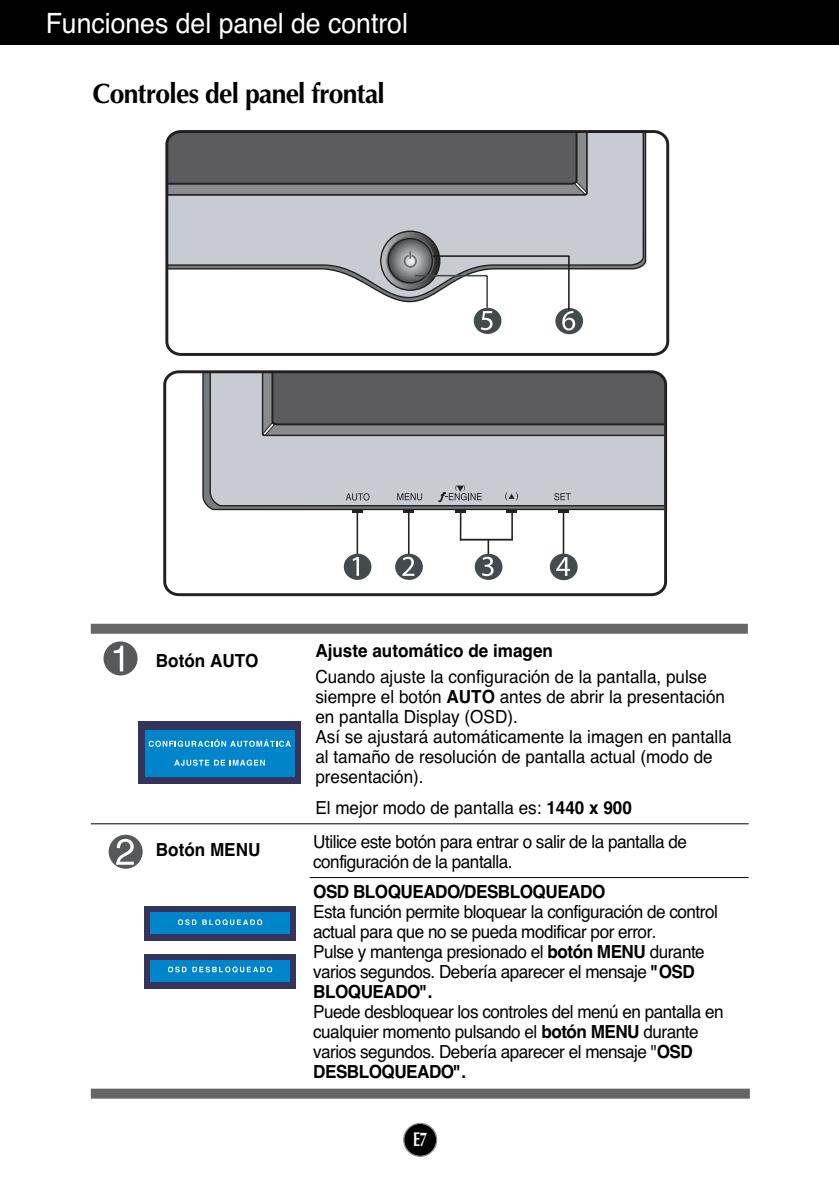
<style>
.page{position:relative;width:839px;height:1189px;background:#fff}
.page>*{position:absolute;margin:0;border:0;box-sizing:border-box;transform-origin:0 0}
.t1{font:28px "Helvetica";color:#fff;scale:.95 1}
.t2{font:700 28px "Optima";letter-spacing:-.03em;color:#000;scale:.95 1}
.t3{font:700 20px "Optima";color:#fff;scale:.7 1}
.t4{font:18px/20px "Helvetica";letter-spacing:-.03em;color:#000;scale:.95 1}
.t5{font:18px/20px "Helvetica";color:#000;scale:.95 1}
.t6{font:700 18px "Helvetica";color:#000;scale:.95 1}
.t7{font:700 18px "Helvetica";letter-spacing:-.03em;color:#000;scale:.95 1}
.s1{font-weight:700}
</style>
<div class="page">
<div style="left:404px;top:1124px;width:32px;height:32px;background:#000;border-radius:50%"></div>
<div style="left:403px;top:1123px;width:34px;height:34px;border:1px solid #808080;border-radius:50%"></div>
<div style="left:138px;top:721px;width:163px;height:63px;background:#34345c"></div>
<div style="left:145px;top:729px;width:149px;height:47px;background:#0084ca"></div>
<svg style="left:149px;top:739px;width:142px;height:8px"></svg>
<svg style="left:174px;top:759px;width:91px;height:7px"></svg>
<div style="left:0;top:0;width:839px;height:45px;background:#000"></div>
<div style="left:109px;top:834px;width:34px;height:34px;background:#57585a;border-radius:50%"></div>
<svg style="left:116px;top:839px;width:18px;height:25px"></svg>
<hr style="left:310px;top:877px;width:438px;height:1px;background:#000">
<div style="left:144px;top:906px;width:152px;height:35px;background:#34345c"></div>
<div style="left:151px;top:912px;width:139px;height:22px;background:#0084ca"></div>
<svg style="left:178px;top:919px;width:18px;height:6px"></svg>
<svg style="left:202px;top:919px;width:60px;height:6px"></svg>
<div style="left:144px;top:953px;width:152px;height:35px;background:#34345c"></div>
<div style="left:151px;top:960px;width:139px;height:21px;background:#0084ca"></div>
<svg style="left:168px;top:966px;width:104px;height:6px"></svg>
<hr style="left:91px;top:823px;width:657px;height:1px;background:#000">
<div style="left:103px;top:641px;width:34px;height:34px;background:#57585a;border-radius:50%"></div>
<svg style="left:114px;top:645px;width:9px;height:26px"></svg>
<div style="left:91px;top:624px;width:657px;height:10px;background:#666"></div>
<div style="left:91px;top:1088px;width:659px;height:10px;background:#666"></div>
<svg style="left:202px;top:374px;width:461px;height:218px"></svg>
<svg style="left:209px;top:374px;width:454px;height:166px"></svg>
<svg style="left:262px;top:374px;width:401px;height:62px;background:#606063"></svg>
<svg style="left:352px;top:510px;width:10px;height:2px"></svg>
<svg style="left:404px;top:510px;width:10px;height:2px"></svg>
<svg style="left:506px;top:510px;width:11px;height:2px"></svg>
<svg style="left:558px;top:510px;width:10px;height:2px"></svg>
<svg style="left:397px;top:493px;width:25px;height:7px"></svg>
<div style="left:163px;top:370px;width:504px;height:226px;border:3px solid #231f20;border-radius:14px"></div>
<svg style="left:169px;top:134px;width:478px;height:218px"></svg>
<svg style="left:169px;top:134px;width:476px;height:165px"></svg>
<svg style="left:169px;top:134px;width:418px;height:61px;background:#606063"></svg>
<svg style="left:381px;top:231px;width:59px;height:59px;background:#7d7e81"></svg>
<div style="left:165px;top:130px;width:504px;height:226px;border:3px solid #231f20;border-radius:14px"></div>
<hr style="left:460px;top:539px;width:53px;height:1px;background:#231f20">
<hr style="left:356px;top:510px;width:2px;height:45px;background:#231f20">
<hr style="left:408px;top:513px;width:1px;height:41px;background:#231f20">
<svg style="left:455px;top:510px;width:11px;height:30px"></svg>
<hr style="left:511px;top:512px;width:2px;height:28px;background:#231f20">
<hr style="left:562px;top:512px;width:2px;height:47px;background:#231f20">
<div style="left:344px;top:554px;width:27px;height:26px;background:#434b4c;border-radius:50%"></div>
<div style="left:395px;top:554px;width:28px;height:26px;background:#434b4c;border-radius:50%"></div>
<svg style="left:353px;top:557px;width:6px;height:19px"></svg>
<svg style="left:402px;top:557px;width:12px;height:19px"></svg>
<div style="left:475px;top:554px;width:27px;height:26px;background:#434b4c;border-radius:50%"></div>
<svg style="left:482px;top:540px;width:11px;height:36px"></svg>
<div style="left:550px;top:553px;width:27px;height:27px;background:#434b4c;border-radius:50%"></div>
<svg style="left:556px;top:557px;width:14px;height:19px"></svg>
<div style="left:474px;top:308px;width:27px;height:26px;background:#434b4c;border-radius:50%"></div>
<svg style="left:481px;top:311px;width:11px;height:19px"></svg>
<div style="left:555px;top:308px;width:28px;height:26px;background:#434b4c;border-radius:50%"></div>
<svg style="left:562px;top:311px;width:13px;height:19px"></svg>
<hr style="left:568px;top:256px;width:1px;height:54px;background:#231f20">
<hr style="left:432px;top:255px;width:137px;height:2px;background:#231f20">
<hr style="left:415px;top:275px;width:72px;height:1px;background:#434b4c">
<hr style="left:486px;top:276px;width:2px;height:32px;background:#434b4c">
<svg style="left:346px;top:493px;width:23px;height:7px"></svg>
<svg style="left:554px;top:493px;width:16px;height:7px"></svg>
<svg style="left:438px;top:485px;width:44px;height:17px"></svg>
<svg style="left:505px;top:492px;width:13px;height:8px"></svg>
<h1 class="t1" style="left:46px;top:13px;width:383px">Funciones del panel de control</h1>
<h1 class="t2" style="left:93px;top:81px;width:309px">Controles del panel frontal</h1>
<p class="t6" style="left:156px;top:654px;width:109px">Botón AUTO</p>
<p class="t6" style="left:156px;top:843px;width:111px">Botón MENU</p>
<p class="t6" style="left:315px;top:644px;width:252px">Ajuste automático de imagen</p>
<p class="t5" style="left:315px;top:668px;width:440px">Cuando ajuste la configuración de la pantalla, pulse siempre el botón <span class="s1">AUTO</span> antes de abrir la presentación en pantalla Display (OSD).<br>Así se ajustará automáticamente la imagen en pantalla al tamaño de resolución de pantalla actual (modo de presentación).</p>
<p class="t5" style="left:315px;top:800px;width:335px">El mejor modo de pantalla es: <span class="s1">1440 x 900</span></p>
<p class="t4" style="left:313px;top:834px;width:395px">Utilice este botón para entrar o salir de la pantalla de configuración de la pantalla.</p>
<p class="t7" style="left:313px;top:885px;width:309px">OSD BLOQUEADO/DESBLOQUEADO</p>
<p class="t4" style="left:313px;top:903px;width:427px">Esta función permite bloquear la configuración de control actual para que no se pueda modificar por error.<br>Pulse y mantenga presionado el <span class="s1">botón MENU</span> durante varios segundos. Debería aparecer el mensaje <span class="s1">"OSD BLOQUEADO".</span></p>
<p class="t4" style="left:313px;top:1003px;width:433px">Puede desbloquear los controles del menú en pantalla en cualquier momento pulsando el <span class="s1">botón MENU</span> durante varios segundos. Debería aparecer el mensaje "<span class="s1">OSD DESBLOQUEADO".</span></p>
<p class="t3" style="left:413px;top:1131px;width:22px">E7</p>
</div>
